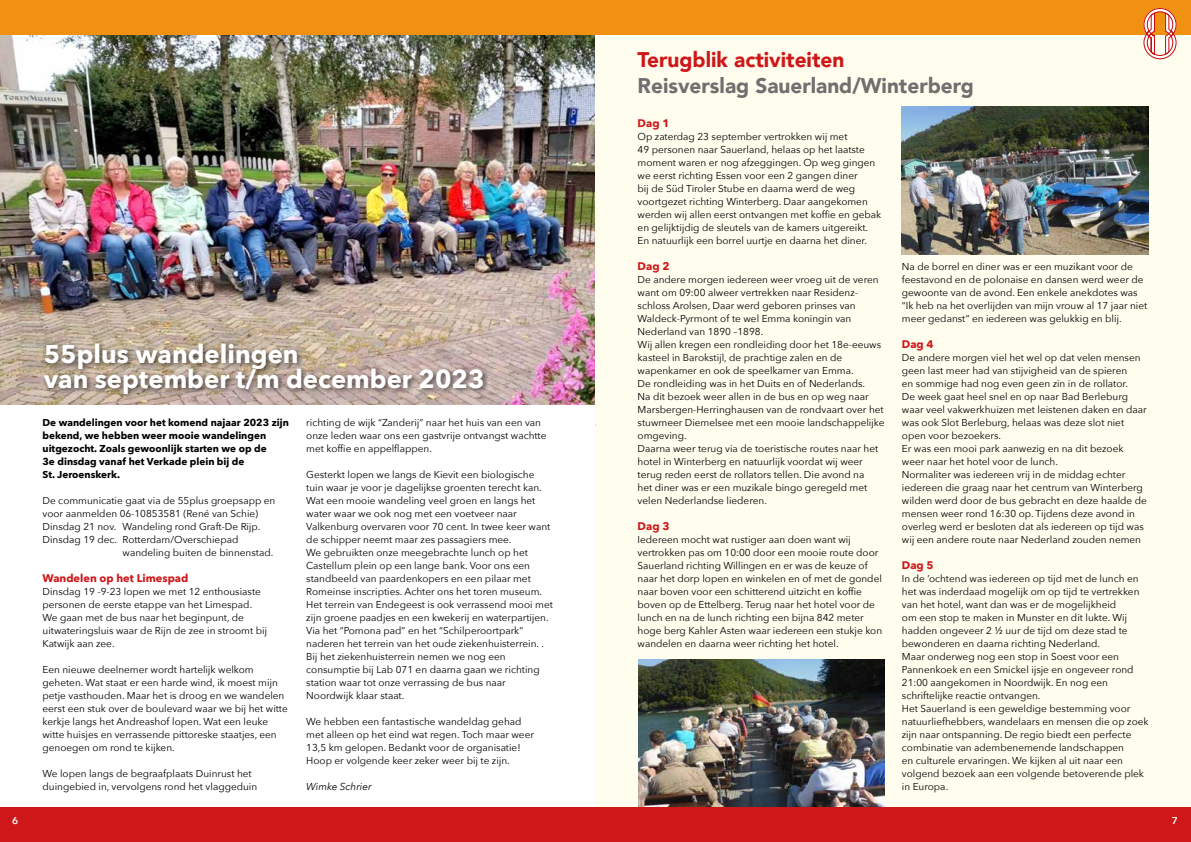
<style>
.page{position:relative;width:1191px;height:842px;background:#fff}
.page>*{position:absolute;margin:0;border:0;box-sizing:border-box;transform-origin:0 0}
.t1{font:700 25.6px/25px "Avenir Next";color:#fff}
.t2{font:900 21.2px "Avenir";color:#706f6f}
.t3{font:900 21.2px "Avenir";color:#cd1719}
.t4{font:700 11px "Avenir Next";color:#cd1719}
.t5{font:10px/13px "Avenir Next";color:#000}
.t6{font:700 10px/13px "Avenir Next";color:#000}
.t7{font:italic 10px "Avenir Next";color:#000}
.t8{font:600 10px "Avenir Next";color:#fff}
</style>
<div class="page">
<img style="left:0;top:34px;width:595px;height:371px">
<div style="left:595px;top:11px;width:596px;height:797px;background:#fffdee"></div>
<div style="left:0;top:0;width:1191px;height:34px;background:#f19111"></div>
<img style="left:902px;top:107px;width:246px;height:148px">
<img style="left:638px;top:659px;width:246px;height:149px">
<div style="left:0;top:808px;width:1191px;height:34px;background:#cd1719"></div>
<svg style="left:1143px;top:8px;width:33px;height:51px"></svg>
<div style="left:41px;top:341px;width:449px;height:60px;background:#000;opacity:.6"></div>
<h1 class="t1" style="left:44px;top:341px;width:442px">55plus wandelingen<br>van september t/m december 2023</h1>
<p class="t6" style="left:43px;top:416px;width:248px">De wandelingen voor het komend najaar 2023 zijn bekend, we hebben weer mooie wandelingen uitgezocht. Zoals gewoonlijk starten we op de<br>3e dinsdag vanaf het Verkade plein bij de<br>St. Jeroenskerk.</p>
<p class="t5" style="left:43px;top:494px;width:234px">De communicatie gaat via de 55plus groepsapp en</p>
<p class="t5" style="left:43px;top:507px;width:217px">voor aanmelden 06-10853581 (René van Schie)</p>
<p class="t5" style="left:43px;top:520px;width:219px">Dinsdag 21 nov. Wandeling rond Graft-De Rijp.</p>
<p class="t5" style="left:43px;top:533px;width:197px">Dinsdag 19 dec. Rotterdam/Overschiepad</p>
<p class="t5" style="left:123px;top:546px;width:152px">wandeling buiten de binnenstad.</p>
<p class="t4" style="left:43px;top:569px;width:147px">Wandelen op het Limespad</p>
<p class="t5" style="left:43px;top:585px;width:226px">Dinsdag 19 -9-23 lopen we met 12 enthousiaste personen de eerste etappe van het Limespad.<br>We gaan met de bus naar het beginpunt, de uitwateringsluis waar de Rijn de zee in stroomt bij Katwijk aan zee.</p>
<p class="t5" style="left:43px;top:663px;width:247px">Een nieuwe deelnemer wordt hartelijk welkom geheten. Wat staat er een harde wind, ik moest mijn petje vasthouden. Maar het is droog en we wandelen eerst een stuk over de boulevard waar we bij het witte kerkje langs het Andreashof lopen. Wat een leuke witte huisjes en verrassende pittoreske staatjes, een genoegen om rond te kijken.</p>
<p class="t5" style="left:43px;top:767px;width:216px">We lopen langs de begraafplaats Duinrust het duingebied in, vervolgens rond het vlaggeduin</p>
<p class="t5" style="left:306px;top:416px;width:242px">richting de wijk “Zanderij” naar het huis van een van onze leden waar ons een gastvrije ontvangst wachtte met koffie en appelflappen.</p>
<p class="t5" style="left:306px;top:468px;width:248px">Gesterkt lopen we langs de Kievit een biologische tuin waar je voor je dagelijkse groenten terecht kan.<br>Wat een mooie wandeling veel groen en langs het water waar we ook nog met een voetveer naar Valkenburg overvaren voor 70 cent. In twee keer want de schipper neemt maar zes passagiers mee.<br>We gebruikten onze meegebrachte lunch op het Castellum plein op een lange bank. Voor ons een standbeeld van paardenkopers en een pilaar met Romeinse inscripties. Achter ons het toren museum.<br>Het terrein van Endegeest is ook verrassend mooi met zijn groene paadjes en een kwekerij en waterpartijen.<br>Via het “Pomona pad” en het “Schilperoortpark” naderen het terrein van het oude ziekenhuisterrein. .<br>Bij het ziekenhuisterrein nemen we nog een consumptie bij Lab 071 en daarna gaan we richting station waar tot onze verrassing de bus naar Noordwijk klaar staat.</p>
<p class="t5" style="left:306px;top:715px;width:229px">We hebben een fantastische wandeldag gehad met alleen op het eind wat regen. Toch maar weer 13,5 km gelopen. Bedankt voor de organisatie!<br>Hoop er volgende keer zeker weer bij te zijn.</p>
<p class="t7" style="left:306px;top:778px;width:67px">Wimke Schrier</p>
<h2 class="t3" style="left:637px;top:41px;width:208px">Terugblik activiteiten</h2>
<h2 class="t2" style="left:637px;top:67px;width:338px">Reisverslag Sauerland/Winterberg</h2>
<p class="t4" style="left:637px;top:114px;width:33px">Dag 1</p>
<p class="t5" style="left:637px;top:130px;width:245px">Op zaterdag 23 september vertrokken wij met<br>49 personen naar Sauerland, helaas op het laatste moment waren er nog afzeggingen. Op weg gingen we eerst richting Essen voor een 2 gangen diner<br>bij de Süd Tiroler Stube en daarna werd de weg voortgezet richting Winterberg. Daar aangekomen werden wij allen eerst ontvangen met koffie en gebak en gelijktijdig de sleutels van de kamers uitgereikt.<br>En natuurlijk een borrel uurtje en daarna het diner.</p>
<p class="t4" style="left:637px;top:257px;width:33px">Dag 2</p>
<p class="t5" style="left:637px;top:273px;width:248px">De andere morgen iedereen weer vroeg uit de veren want om 09:00 alweer vertrekken naar Residenz&shy;schloss Arolsen, Daar werd geboren prinses van Waldeck-Pyrmont of te wel Emma koningin van Nederland van 1890 –1898.<br>Wij allen kregen een rondleiding door het 18e-eeuws kasteel in Barokstijl, de prachtige zalen en de wapenkamer en ook de speelkamer van Emma.<br>De rondleiding was in het Duits en of Nederlands.<br>Na dit bezoek weer allen in de bus en op weg naar Marsbergen-Herringhausen van de rondvaart over het stuwmeer Diemelsee met een mooie landschappelijke omgeving.<br>Daarna weer terug via de toeristische routes naar het hotel in Winterberg en natuurlijk voordat wij weer terug reden eerst de rollators tellen. Die avond na<br>het diner was er een muzikale bingo geregeld met velen Nederlandse liederen.</p>
<p class="t4" style="left:637px;top:517px;width:33px">Dag 3</p>
<p class="t5" style="left:637px;top:533px;width:246px">Iedereen mocht wat rustiger aan doen want wij vertrokken pas om 10:00 door een mooie route door Sauerland richting Willingen en er was de keuze of naar het dorp lopen en winkelen en of met de gondel naar boven voor een schitterend uitzicht en koffie boven op de Ettelberg. Terug naar het hotel voor de lunch en na de lunch richting een bijna 842 meter hoge berg Kahler Asten waar iedereen een stukje kon wandelen en daarna weer richting het hotel.</p>
<p class="t5" style="left:902px;top:260px;width:247px">Na de borrel en diner was er een muzikant voor de feestavond en de polonaise en dansen werd weer de gewoonte van de avond. Een enkele anekdotes was “Ik heb na het overlijden van mijn vrouw al 17 jaar niet meer gedanst” en iedereen was gelukkig en blij.</p>
<p class="t4" style="left:902px;top:335px;width:33px">Dag 4</p>
<p class="t5" style="left:902px;top:351px;width:246px">De andere morgen viel het wel op dat velen mensen geen last meer had van stijvigheid van de spieren<br>en sommige had nog even geen zin in de rollator.<br>De week gaat heel snel en op naar Bad Berleburg waar veel vakwerkhuizen met leistenen daken en daar was ook Slot Berleburg, helaas was deze slot niet open voor bezoekers.<br>Er was een mooi park aanwezig en na dit bezoek weer naar het hotel voor de lunch.<br>Normaliter was iedereen vrij in de middag echter iedereen die graag naar het centrum van Winterberg wilden werd door de bus gebracht en deze haalde de mensen weer rond 16:30 op. Tijdens deze avond in overleg werd er besloten dat als iedereen op tijd was wij een andere route naar Nederland zouden nemen</p>
<p class="t4" style="left:902px;top:556px;width:33px">Dag 5</p>
<p class="t5" style="left:902px;top:572px;width:248px">In de ’ochtend was iedereen op tijd met de lunch en het was inderdaad mogelijk om op tijd te vertrekken van het hotel, want dan was er de mogelijkheid<br>om een stop te maken in Munster en dit lukte. Wij hadden ongeveer 2 ½ uur de tijd om deze stad te bewonderen en daarna richting Nederland.<br>Maar onderweg nog een stop in Soest voor een Pannenkoek en een Smickel ijsje en ongeveer rond 21:00 aangekomen in Noordwijk. En nog een schriftelijke reactie ontvangen.<br>Het Sauerland is een geweldige bestemming voor natuurliefhebbers, wandelaars en mensen die op zoek zijn naar ontspanning. De regio biedt een perfecte combinatie van adembenemende landschappen<br>en culturele ervaringen. We kijken al uit naar een volgend bezoek aan een volgende betoverende plek in Europa.</p>
<p class="t8" style="left:12px;top:812px;width:8px">6</p>
<p class="t8" style="left:1172px;top:812px;width:8px">7</p>
</div>
